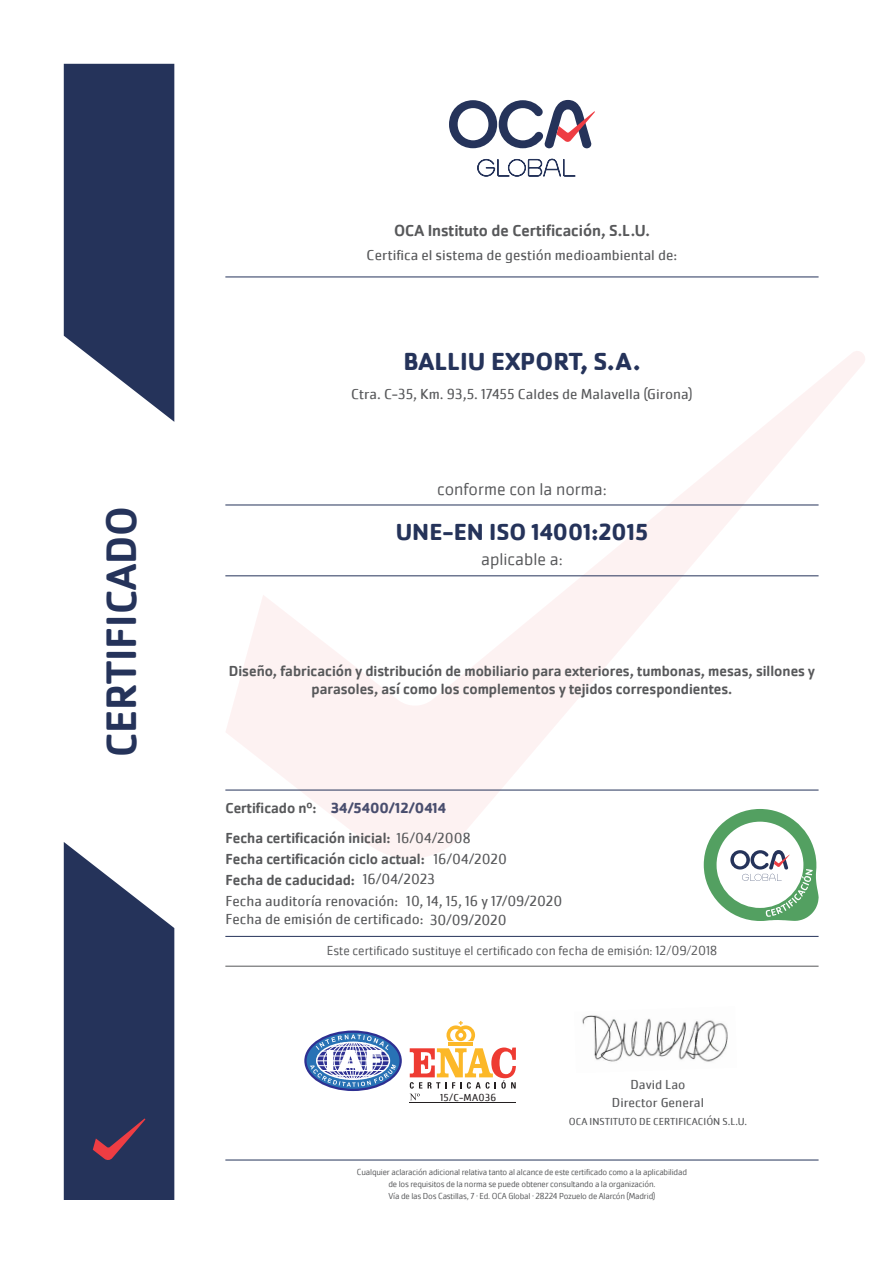
<style>
.page{position:relative;width:893px;height:1263px;background:#fff}
.page>*{position:absolute;margin:0;border:0;box-sizing:border-box;transform-origin:0 0}
.t1{font:500 43.95px "Cachet Pro";color:#25335a}
.t2{font:700 25.5px "Cachet Pro";color:#25335a}
.t3{font:700 24px "Cachet Pro";color:#25335a}
.t4{font:300 18px "Cachet Pro";color:#57585a}
.t5{font:500 16.5px "Cachet Pro";color:#57585a}
.t6{font:500 15px/18px "Cachet Pro";color:#57585a;text-align:center}
.t7{font:15px "Cachet Pro";color:#57585a}
.t8{font:700 15px "Cachet Pro";color:#494e6e}
.t9{font:300 13.5px "Cachet Pro";color:#57585a}
.t10{font:13.5px "Cachet Pro";color:#57585a}
.t11{font:10.5px "Cachet Pro";color:#57585a}
.t12{font:10.5px "Cachet Pro";letter-spacing:.025em;color:#231f20}
.t13{font:300 9px "Cachet Pro";letter-spacing:-.02em;color:#57585a}
.s1{font-weight:400}
</style>
<div class="page">
<svg style="left:225px;top:351px;width:640px;height:507px"></svg>
<svg style="left:64px;top:64px;width:110px;height:358px;background:#3f4b6d"></svg>
<svg style="left:449px;top:100px;width:146px;height:48px"></svg>
<svg style="left:477px;top:159px;width:99px;height:18px"></svg>
<svg style="left:64px;top:842px;width:110px;height:358px;background:#414b6d"></svg>
<hr style="left:225px;top:277px;width:594px;height:1px;background:#25335a">
<hr style="left:225px;top:575px;width:594px;height:1px;background:#25335a">
<hr style="left:225px;top:505px;width:594px;height:1px;background:#25335a">
<hr style="left:225px;top:1160px;width:594px;height:1px;background:#25335a">
<svg style="left:704px;top:809px;width:115px;height:112px"></svg>
<hr style="left:225px;top:790px;width:594px;height:1px;background:#25335a">
<hr style="left:225px;top:936px;width:594px;height:1px;background:#25335a">
<hr style="left:225px;top:966px;width:594px;height:1px;background:#57585a">
<hr style="left:449px;top:1042px;width:24px;height:4px;background:#fcb828">
<svg style="left:446px;top:1021px;width:29px;height:20px"></svg>
<hr style="left:410px;top:1102px;width:106px;height:1px;background:#231f20">
<svg style="left:410px;top:1047px;width:106px;height:53px"></svg>
<svg style="left:305px;top:1032px;width:96px;height:58px"></svg>
<div style="left:304px;top:1030px;width:98px;height:61px;border:2px solid #2e3092;border-radius:50%"></div>
<svg style="left:310px;top:1034px;width:86px;height:53px"></svg>
<img style="left:582px;top:1015px;width:146px;height:47px">
<p class="t1" style="left:96px;top:757px;width:253px;rotate:-90deg">CERTIFICADO</p>
<p class="t5" style="left:394px;top:221px;width:257px">OCA Instituto de Certificación, S.L.U.</p>
<p class="t7" style="left:367px;top:246px;width:312px">Certifica el sistema de gestión medioambiental de:</p>
<p class="t2" style="left:403px;top:345px;width:239px">BALLIU EXPORT, S.A.</p>
<p class="t7" style="left:351px;top:385px;width:343px">Ctra. C-35, Km. 93,5. 17455 Caldes de Malavella (Girona)</p>
<p class="t4" style="left:437px;top:479px;width:171px">conforme con la norma:</p>
<p class="t3" style="left:396px;top:517px;width:254px">UNE-EN ISO 14001:2015</p>
<p class="t4" style="left:481px;top:549px;width:83px">aplicable a:</p>
<p class="t6" style="left:229px;top:662px;width:588px">Diseño, fabricación y distribución de mobiliario para exteriores, tumbonas, mesas, sillones y parasoles, así como los complementos y tejidos correspondientes.</p>
<p class="t8" style="left:331px;top:798px;width:117px">34/5400/12/0414</p>
<p class="t6" style="left:225px;top:799px;width:93px">Certificado nº:</p>
<p class="t6" style="left:225px;top:850px;width:201px">Fecha certificación ciclo actual:</p>
<p class="t6" style="left:225px;top:871px;width:131px">Fecha de caducidad:</p>
<p class="t7" style="left:363px;top:870px;width:74px">16/04/2023</p>
<p class="t7" style="left:406px;top:892px;width:158px">10, 14, 15, 16 y 17/09/2020</p>
<p class="t7" style="left:225px;top:910px;width:283px">Fecha de emisión de certificado: 30/09/2020</p>
<p class="t6" style="left:225px;top:829px;width:247px">Fecha certificación inicial: <span class="s1">16/04/2008</span></p>
<p class="t7" style="left:433px;top:850px;width:75px">16/04/2020</p>
<p class="t7" style="left:225px;top:892px;width:174px">Fecha auditoría renovación:</p>
<p class="t9" style="left:327px;top:943px;width:392px">Este certificado sustituye el certificado con fecha de emisión: 12/09/2018</p>
<p class="t12" style="left:440px;top:1091px;width:58px">15/C-MA036</p>
<p class="t10" style="left:630px;top:1076px;width:56px">David Lao</p>
<p class="t11" style="left:569px;top:1115px;width:180px">OCA INSTITUTO DE CERTIFICACIÓN S.L.U.</p>
<p class="t10" style="left:612px;top:1094px;width:93px">Director General</p>
<p class="t13" style="left:357px;top:1166px;width:332px">Cualquier aclaración adicional relativa tanto al alcance de este certificado como a la aplicabilidad</p>
<p class="t13" style="left:388px;top:1178px;width:269px">de los requisitos de la norma se puede obtener consultando a la organización.</p>
<p class="t13" style="left:388px;top:1190px;width:268px">Vía de las Dos Castillas, 7 · Ed. OCA Global · 28224 Pozuelo de Alarcón (Madrid)</p>
</div>
